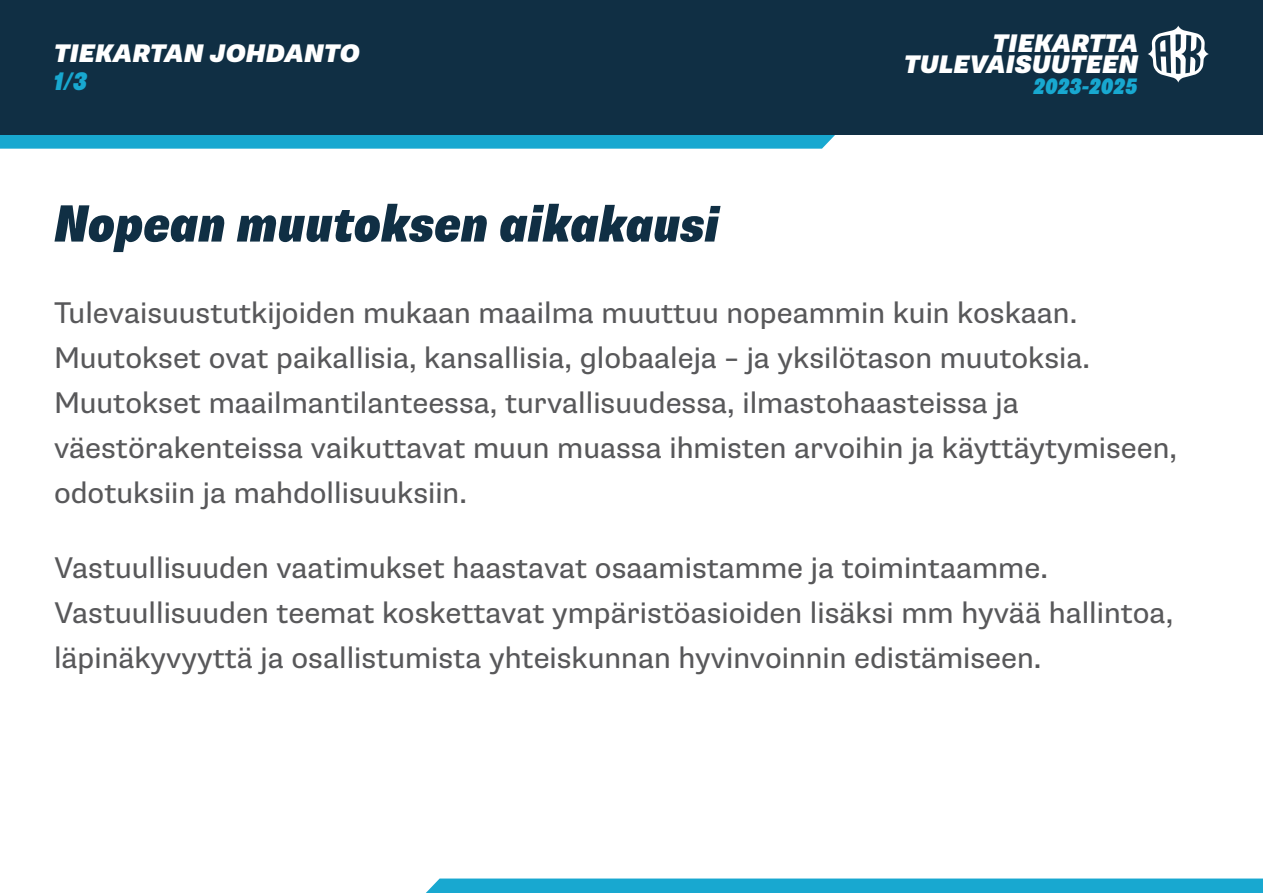
<style>
.page{position:relative;width:1263px;height:893px;background:#fff}
.page>*{position:absolute;margin:0;border:0;box-sizing:border-box;transform-origin:0 0}
.t1{font:italic 900 condensed 52.5px "Supria Sans";color:#102f44}
.t2{font:30px/45px "Supria Sans";color:#58585a}
.t3{font:italic 900 25.5px/21px "Supria Sans";color:#fff;text-align:right}
.t4{font:italic 900 condensed 25.5px "Supria Sans";color:#18a8d0}
.t5{font:italic 900 condensed 22.5px "Supria Sans";color:#18a8d0}
.s1{font-size:51px}
</style>
<div class="page">
<svg style="left:0;top:135px;width:835px;height:14px;background:#1faad1"></svg>
<div style="left:0;top:0;width:1263px;height:135px;background:#102f44"></div>
<svg style="left:1148px;top:26px;width:61px;height:57px"></svg>
<svg style="left:426px;top:878px;width:837px;height:15px;background:#22abd2"></svg>
<p class="t3" style="left:54px;top:43px;width:307px">TIEKARTAN JOHDANTO</p>
<p class="t4" style="left:54px;top:66px;width:35px">1/3</p>
<h1 class="t1" style="left:54px;top:191px;width:667px">Nopean muutoksen aika<span class="s1">kausi</span></h1>
<p class="t3" style="left:904px;top:34px;width:236px">TIEKARTTA<br>TULEVAISUUTEEN</p>
<p class="t5" style="left:1033px;top:72px;width:105px">2023-2025</p>
<p class="t2" style="left:54px;top:291px;width:1124px">Tulevaisuustutkijoiden mukaan maailma muuttuu nopeammin kuin koskaan.<br>Muutokset ovat paikallisia, kansallisia, globaaleja – ja yksilötason muutoksia.<br>Muutokset maailmantilanteessa, turvallisuudessa, ilmastohaasteissa ja väestörakenteissa vaikuttavat muun muassa ihmisten arvoihin ja käyttäytymiseen, odotuksiin ja mahdollisuuksiin.</p>
<p class="t2" style="left:54px;top:546px;width:1121px">Vastuullisuuden vaatimukset haastavat osaamistamme ja toimintaamme.<br>Vastuullisuuden teemat koskettavat ympäristöasioiden lisäksi mm hyvää hallintoa, läpinäkyvyyttä ja osallistumista yhteiskunnan hyvinvoinnin edistämiseen.</p>
</div>
